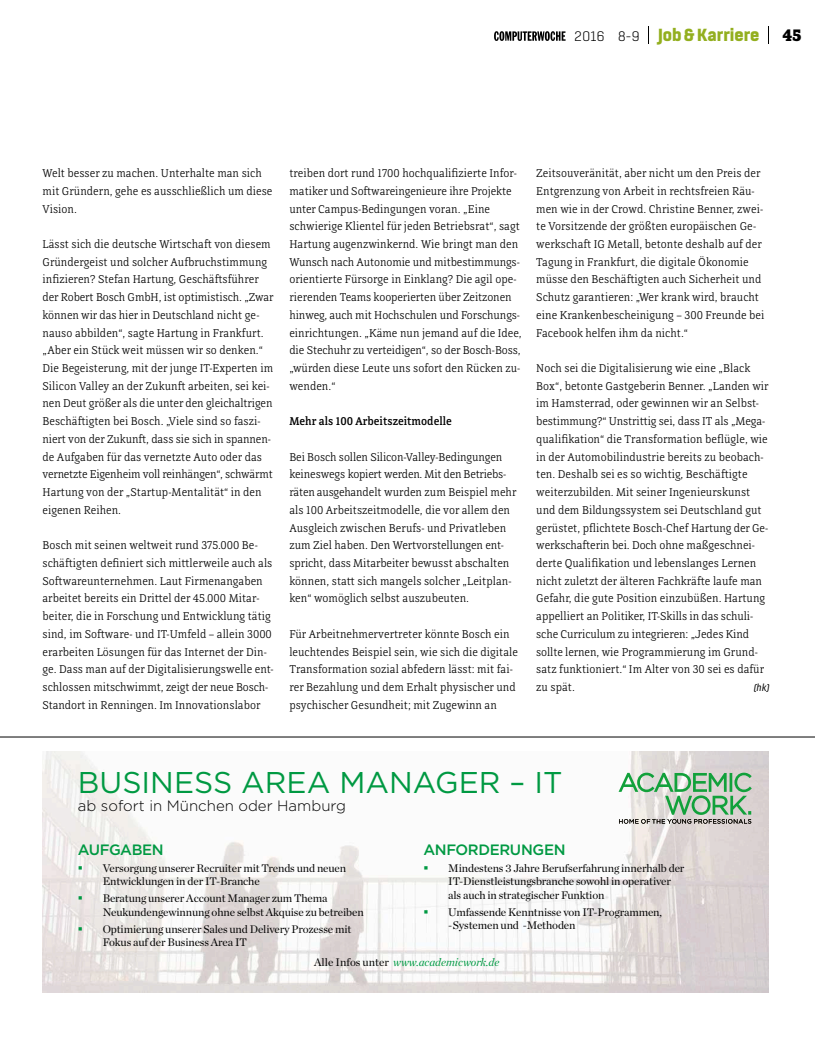
<style>
.page{position:relative;width:815px;height:1063px;background:#fff}
.page>*{position:absolute;margin:0;border:0;box-sizing:border-box;transform-origin:0 0}
.t1{font:30px "Gotham";color:#009942}
.t2{font:800 17.5px "Boxed";color:#93af1f}
.t3{font:800 17.5px "Directa Serif";color:#000}
.t4{font:300 15px "Gotham";color:#000}
.t5{font:500 15px "Gotham";letter-spacing:-.025em;color:#009942}
._1_Fließ{font:300 11.88px/17.8px "Directa Serif";color:#000}
._1_Zwiti__subtitle{font:500 11.88px "Directa Serif";color:#000}
.t6{font:11.25px/13.5px "Chronicle Deck";letter-spacing:-.01em;color:#000}
.t7{font:italic 11.25px "Chronicle Deck";color:#009942}
._1_Fließ-2{font:italic 10px "Boxed";color:#000}
.s1{font-weight:300;font-size:13.75px;color:#000}
.s2{color:#009942}
.s3{font-style:normal;color:#000}
</style>
<div class="page">
<svg style="left:494px;top:31px;width:72px;height:10px"></svg>
<svg style="left:768px;top:26px;width:1px;height:18px"></svg>
<img style="left:43px;top:751px;width:726px;height:241px">
<svg style="left:619px;top:773px;width:133px;height:51px;background:#a9c6ad"></svg>
<hr style="left:0;top:737px;width:815px;height:1px;background:#000">
<p class="t2" style="left:574px;top:23px;width:187px"><span class="s1">2016 8-9</span> Job&amp;Karriere</p>
<p class="t3" style="left:782px;top:24px;width:20px">45</p>
<p class="_1_Fließ" style="left:43px;top:164px;width:231px">Welt besser zu machen. Unterhalte man sich mit Gründern, gehe es ausschließlich um diese<br>Vision.</p>
<p class="_1_Fließ" style="left:43px;top:235px;width:233px">Lässt sich die deutsche Wirtschaft von diesem Gründergeist und solcher Aufbruchstimmung infizieren? Stefan Hartung, Geschäftsführer der Robert Bosch GmbH, ist optimistisch. „Zwar können wir das hier in Deutschland nicht ge&shy;nauso abbilden“, sagte Hartung in Frankfurt. „Aber ein Stück weit müssen wir so denken.“ Die Begeisterung, mit der junge IT-Experten im Silicon Valley an der Zukunft arbeiten, sei kei&shy;nen Deut größer als die unter den gleichaltrigen Beschäftigten bei Bosch. „Viele sind so faszi&shy;niert von der Zukunft, dass sie sich in spannen&shy;de Aufgaben für das vernetzte Auto oder das vernetzte Eigenheim voll reinhängen“, schwärmt Hartung von der „Startup-Mentalität“ in den eigenen Reihen.</p>
<p class="_1_Fließ" style="left:43px;top:536px;width:233px">Bosch mit seinen weltweit rund 375.000 Be&shy;schäftigten definiert sich mittlerweile auch als Softwareunternehmen. Laut Firmenangaben arbeitet bereits ein Drittel der 45.000 Mitar&shy;beiter, die in Forschung und Entwicklung tätig sind, im Software- und IT-Umfeld – allein 3000 erarbeiten Lösungen für das Internet der Din&shy;ge. Dass man auf der Digitalisierungswelle ent&shy;schlossen mitschwimmt, zeigt der neue Bosch-Standort in Renningen. Im Innovationslabor</p>
<p class="_1_Fließ" style="left:289px;top:164px;width:234px">treiben dort rund 1700 hochqualifizierte Infor&shy;matiker und Softwareingenieure ihre Projekte unter Campus-Bedingungen voran. „Eine schwierige Klientel für jeden Betriebsrat“, sagt Hartung augenzwinkernd. Wie bringt man den Wunsch nach Autonomie und mitbestimmungs&shy;orientierte Fürsorge in Einklang? Die agil ope&shy;rierenden Teams kooperierten über Zeitzonen hinweg, auch mit Hochschulen und Forschungs&shy;einrichtungen. „Käme nun jemand auf die Idee, die Stechuhr zu verteidigen“, so der Bosch-Boss, „würden diese Leute uns sofort den Rücken zu&shy;wenden.“</p>
<p class="_1_Zwiti__subtitle" style="left:289px;top:414px;width:164px">Mehr als 100 Arbeitszeitmodelle</p>
<p class="_1_Fließ" style="left:289px;top:448px;width:229px">Bei Bosch sollen Silicon-Valley-Bedingungen keineswegs kopiert werden. Mit den Betriebs&shy;räten ausgehandelt wurden zum Beispiel mehr als 100 Arbeitszeitmodelle, die vor allem den Ausgleich zwischen Berufs- und Privatleben zum Ziel haben. Den Wertvorstellungen ent&shy;spricht, dass Mitarbeiter bewusst abschalten können, statt sich mangels solcher „Leitplan&shy;ken“ womöglich selbst auszubeuten.</p>
<p class="_1_Fließ" style="left:289px;top:625px;width:230px">Für Arbeitnehmervertreter könnte Bosch ein leuchtendes Beispiel sein, wie sich die digitale Transformation sozial abfedern lässt: mit fai&shy;rer Bezahlung und dem Erhalt physischer und psychischer Gesundheit; mit Zugewinn an</p>
<p class="_1_Fließ" style="left:536px;top:164px;width:230px">Zeitsouveränität, aber nicht um den Preis der Entgrenzung von Arbeit in rechtsfreien Räu&shy;men wie in der Crowd. Christine Benner, zwei&shy;te Vorsitzende der größten europäischen Ge&shy;werkschaft IG Metall, betonte deshalb auf der Tagung in Frankfurt, die digitale Ökonomie müsse den Beschäftigten auch Sicherheit und Schutz garantieren: „Wer krank wird, braucht eine Krankenbescheinigung – 300 Freunde bei Facebook helfen ihm da nicht.“</p>
<p class="_1_Fließ" style="left:536px;top:359px;width:234px">Noch sei die Digitalisierung wie eine „Black Box“, betonte Gastgeberin Benner. „Landen wir im Hamsterrad, oder gewinnen wir an Selbst&shy;bestimmung?“ Unstrittig sei, dass IT als „Mega&shy;qualifikation“ die Transformation beflügle, wie in der Automobilindustrie bereits zu beobach&shy;ten. Deshalb sei es so wichtig, Beschäftigte weiterzubilden. Mit seiner Ingenieurskunst und dem Bildungssystem sei Deutschland gut gerüstet, pflichtete Bosch-Chef Hartung der Ge&shy;werkschafterin bei. Doch ohne maßgeschnei&shy;derte Qualifikation und lebenslanges Lernen nicht zuletzt der älteren Fachkräfte laufe man Gefahr, die gute Position einzubüßen. Hartung appelliert an Politiker, IT-Skills in das schuli&shy;sche Curriculum zu integrieren: „Jedes Kind sollte lernen, wie Programmierung im Grund&shy;satz funktioniert.“ Im Alter von 30 sei es dafür zu spät.</p>
<p class="_1_Fließ-2" style="left:753px;top:681px;width:17px">(hk)</p>
<p class="t1" style="left:78px;top:763px;width:486px">BUSINESS AREA MANAGER – IT</p>
<p class="t4" style="left:78px;top:796px;width:270px">ab sofort in München oder Hamburg</p>
<p class="t5" style="left:78px;top:839px;width:87px">AUFGABEN</p>
<p class="t6" style="left:103px;top:860px;width:245px;text-indent:-25px"><span class="s2">▪</span> Versorgung unserer Recruiter mit Trends und neuen<br>Entwicklungen in der IT-Branche</p>
<p class="t6" style="left:103px;top:891px;width:263px;text-indent:-25px"><span class="s2">▪</span> Beratung unserer Account Manager zum Thema<br>Neukundengewinnung ohne selbst Akquise zu betreiben</p>
<p class="t6" style="left:103px;top:921px;width:250px;text-indent:-25px"><span class="s2">▪</span> Optimierung unserer Sales und Delivery Prozesse mit<br>Fokus auf der Business Area IT</p>
<p class="t5" style="left:423px;top:839px;width:144px">ANFORDERUNGEN</p>
<p class="t6" style="left:448px;top:860px;width:238px;text-indent:-25px"><span class="s2">▪</span> Mindestens 3 Jahre Berufserfahrung innerhalb der<br>IT-Dienstleistungsbranche sowohl in operativer als auch in strategischer Funktion</p>
<p class="t6" style="left:448px;top:904px;width:215px;text-indent:-25px"><span class="s2">▪</span> Umfassende Kenntnisse von IT-Programmen, -Systemen und -Methoden</p>
<p class="t7" style="left:314px;top:953px;width:187px"><span class="s3">Alle Infos unter</span> www.academicwork.de</p>
</div>
